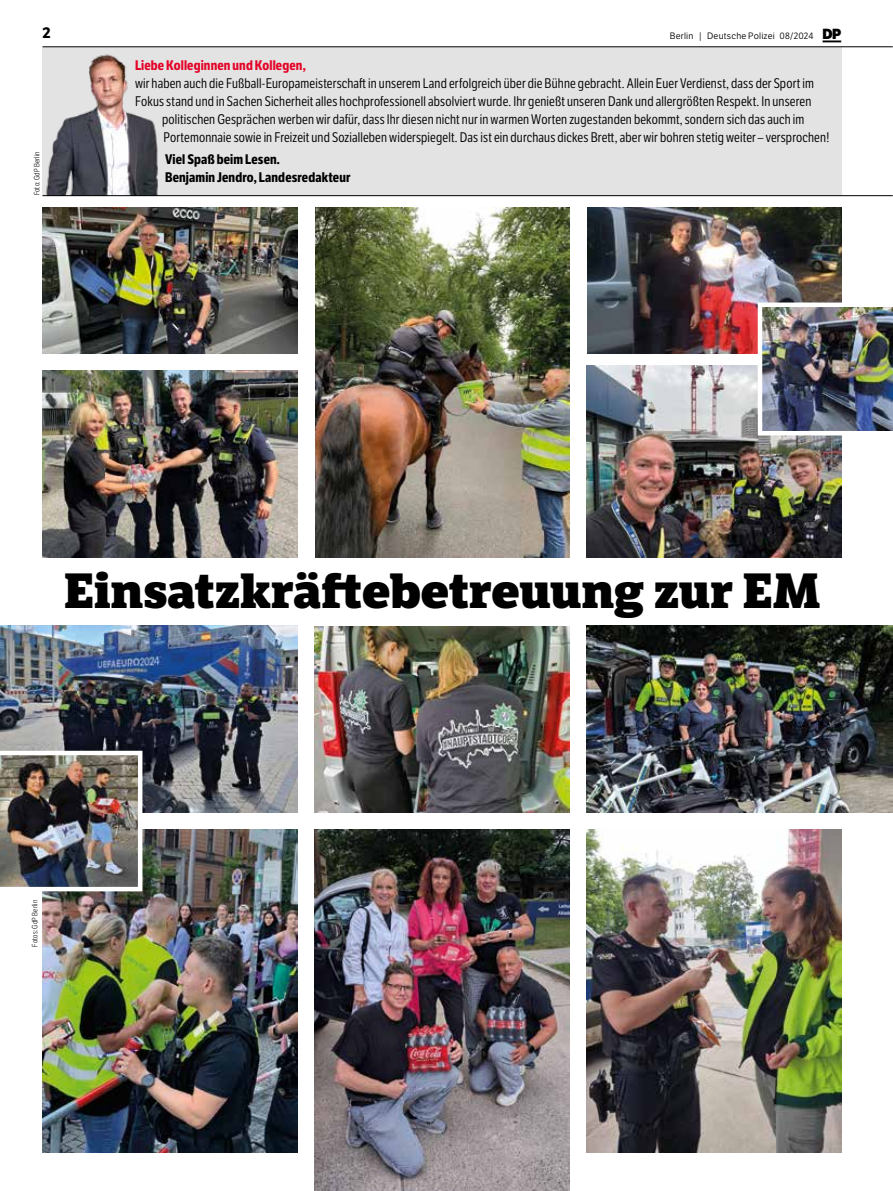
<style>
.page{position:relative;width:893px;height:1191px;background:#fff}
.page>*{position:absolute;margin:0;border:0;box-sizing:border-box;transform-origin:0 0}
.t1{font:800 48px "LFT Etica Sheriff";letter-spacing:-.005em;color:#000}
.t2{font:700 15px "LFT Etica";color:#000}
.t3{font:13.5px "LFT Etica Condensed";letter-spacing:.01em;color:#000}
.t4{font:700 13.5px/18px "LFT Etica Condensed";letter-spacing:.015em;color:#000}
.t5{font:700 13.5px "LFT Etica Condensed";letter-spacing:.01em;color:#e40428}
.t6{font:9px "LFT Etica Bk";letter-spacing:.025em;color:#000}
.t7{font:300 7.5px "LFT Etica Condensed";letter-spacing:.02em;color:#000}
.s1{font-size:9.3px}
.s2{font-family:"LFT Etica XB";font-size:14.25px}
</style>
<div class="page">
<svg style="left:822px;top:40px;width:19px;height:2px"></svg>
<img style="left:43px;top:370px;width:255px;height:187px">
<img style="left:586px;top:366px;width:255px;height:191px">
<img style="left:315px;top:207px;width:254px;height:350px">
<img style="left:43px;top:829px;width:255px;height:323px">
<img style="left:0;top:625px;width:298px;height:187px">
<img style="left:587px;top:625px;width:305px;height:187px">
<img style="left:587px;top:207px;width:255px;height:147px">
<img style="left:315px;top:829px;width:255px;height:362px">
<img style="left:315px;top:626px;width:254px;height:186px">
<img style="left:43px;top:207px;width:255px;height:146px">
<img style="left:587px;top:829px;width:255px;height:323px">
<img style="left:0;top:750px;width:142px;height:141px">
<img style="left:758px;top:302px;width:135px;height:133px">
<div style="left:43px;top:47px;width:799px;height:149px;background:#e3e3e3"></div>
<img style="left:46px;top:54px;width:112px;height:141px">
<hr style="left:43px;top:195px;width:850px;height:1px;background:#000">
<hr style="left:43px;top:47px;width:850px;height:1px;background:#000">
<p class="t2" style="left:43px;top:23px;width:10px">2</p>
<p class="t6" style="left:670px;top:31px;width:173px">Berlin <span class="s1">|</span> Deutsche Polizei 08/2024 <span class="s2">DP</span></p>
<p class="t7" style="left:32px;top:195px;width:45px;rotate:-90deg">Foto: GdP Berlin</p>
<p class="t5" style="left:135px;top:57px;width:172px">Liebe Kolleginnen und Kollegen,</p>
<p class="t3" style="left:135px;top:76px;width:680px">wir haben auch die Fußball-Europameisterschaft in unserem Land erfolgreich über die Bühne gebracht. Allein Euer Verdienst, dass der Sport im</p>
<p class="t3" style="left:135px;top:94px;width:678px">Fokus stand und in Sachen Sicherheit alles hochprofessionell absolviert wurde. Ihr genießt unseren Dank und allergrößten Respekt. In unseren</p>
<p class="t3" style="left:162px;top:112px;width:644px">politischen Gesprächen werben wir dafür, dass Ihr diesen nicht nur in warmen Worten zugestanden bekommt, sondern sich das auch im</p>
<p class="t3" style="left:164px;top:130px;width:667px">Portemonnaie sowie in Freizeit und Sozialleben widerspiegelt. Das ist ein durchaus dickes Brett, aber wir bohren stetig weiter – versprochen!</p>
<p class="t4" style="left:165px;top:151px;width:187px">Viel Spaß beim Lesen.<br>Benjamin Jendro, Landesredakteur</p>
<h1 class="t1" style="left:64px;top:560px;width:758px">Einsatzkräftebetreuung zur EM</h1>
<p class="t7" style="left:31px;top:946px;width:48px;rotate:-90deg">Fotos: GdP Berlin</p>
</div>
